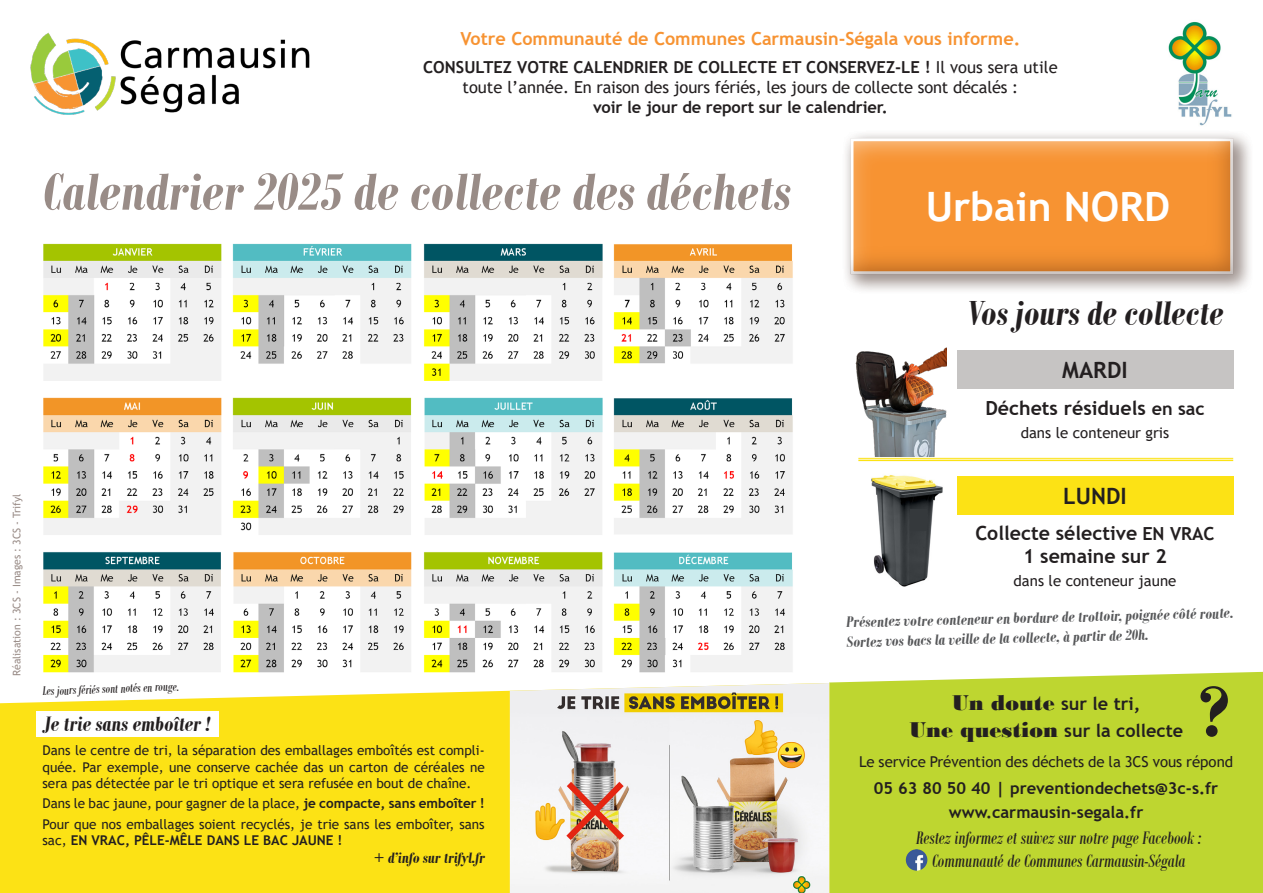
<style>
.page{position:relative;width:1263px;height:893px;background:#fff}
.page>*{position:absolute;margin:0;border:0;box-sizing:border-box;transform-origin:0 0}
.t1{font:700 75px "Bodoni";color:#231f20}
.t2{font:italic 700 57px "Bodoni MT Condensed";color:#998c87}
.t3{font:700 40.5px "Trebuchet MS";color:#fff}
.t4{font:italic 700 37.5px "Bodoni MT Condensed";color:#231f20}
.t5{font:italic 700 22.5px "Bodoni MT Condensed";color:#231f20}
.t6{font:700 22.5px "Trebuchet MS";color:#231f20}
.t7{font:italic 19.5px/22.5px "Bodoni MT Condensed";color:#231f20;text-align:center}
.t8{font:700 19.5px/23.4px "Trebuchet MS";color:#231f20;text-align:center}
.t9{font:700 18px "Trebuchet MS";color:#f79332}
.t10{font:700 18px/27px "Trebuchet MS";color:#231f20;text-align:center}
.t11{font:16.5px/19.8px "Trebuchet MS";letter-spacing:-.01em;color:#231f20;text-align:center}
.t12{font:italic 700 16.5px/20.1px "Bodoni MT Condensed";color:#57585a}
.t13{font:700 16.5px/24px "Trebuchet MS";color:#231f20;text-align:center}
.t14{font:italic 700 16.5px "Bodoni MT Condensed";color:#231f20}
.t15{font:15px "Trebuchet MS";color:#231f20}
.t16{font:13.5px/16.2px "Trebuchet MS";color:#231f20;text-align:justify}
.t17{font:700 13.5px "Trebuchet MS";color:#231f20}
.t18{font:italic 13.5px "Bodoni MT Condensed";color:#231f20}
.t19{font:10.5px "Trebuchet MS";color:#998c87}
.s1{font-weight:700}
.s2{font-weight:400}
.s3{font-size:18px}
.s4{font-family:"Bodoni MT Black";font-weight:400;font-size:22.5px}
</style>
<div class="page">
<div style="left:829px;top:672px;width:434px;height:221px;background:#bed630"></div>
<div style="left:0;top:690px;width:510px;height:203px;background:#fce215"></div>
<img style="left:510px;top:683px;width:319px;height:210px">
<img style="left:1168px;top:22px;width:64px;height:104px">
<img style="left:30px;top:32px;width:280px;height:83px">
<hr style="left:858px;top:458px;width:375px;height:1px;background:#fce215">
<hr style="left:858px;top:460px;width:375px;height:1px;background:#fce215">
<img style="left:871px;top:475px;width:72px;height:112px">
<div style="left:910px;top:509px;width:17px;height:22px;background:#35393c"></div>
<img style="left:906px;top:849px;width:21px;height:22px;border-radius:11px">
<img style="left:855px;top:347px;width:91px;height:109px">
<div style="left:36px;top:711px;width:183px;height:26px;background:#fff"></div>
<div style="left:957px;top:350px;width:276px;height:39px;background:#c6c4c3"></div>
<div style="left:957px;top:477px;width:276px;height:38px;background:#fce215"></div>
<div style="left:842px;top:130px;width:411px;height:165px;background:#998c87;opacity:.75"></div>
<div style="left:850px;top:138px;width:384px;height:137px;background:#998c87;opacity:.75"></div>
<img style="left:43px;top:243px;width:750px;height:430px">
<h3 class="t9" style="left:461px;top:27px;width:561px">Votre Communauté de Communes Carmausin-Ségala vous informe.</h3>
<p class="t11" style="left:423px;top:57px;width:636px"><span class="s1">CONSULTEZ VOTRE CALENDRIER DE COLLECTE ET CONSERVEZ-LE !</span> Il vous sera utile toute l’année. En raison des jours fériés, les jours de collecte sont décalés :</p>
<p class="t13" style="left:593px;top:95px;width:296px">voir le jour de report sur le calendrier.</p>
<h2 class="t2" style="left:43px;top:157px;width:749px">Calendrier 2025 de collecte des déchets</h2>
<h3 class="t3" style="left:926px;top:181px;width:246px">Urbain NORD</h3>
<p class="t19" style="left:10px;top:676px;width:184px;rotate:-90deg">Réalisation : 3CS - Images : 3CS - Trifyl</p>
<p class="t18" style="left:42px;top:683px;width:138px;rotate:-2deg">Les jours fériés sont notés en rouge.</p>
<h3 class="t5" style="left:43px;top:710px;width:169px">Je trie sans emboîter !</h3>
<p class="t16" style="left:43px;top:742px;width:444px">Dans le centre de tri, la séparation des emballages emboîtés est compli&shy;quée. Par exemple, une conserve cachée das un carton de céréales ne sera pas détectée par le tri optique et sera refusée en bout de chaîne.</p>
<p class="t16" style="left:43px;top:793px;width:444px;line-height:20.4px">Dans le bac jaune, pour gagner de la place, <span class="s1">je compacte, sans emboîter !<br></span>Pour que nos emballages soient recyclés, je trie sans les emboîter, sans</p>
<p class="t17" style="left:43px;top:832px;width:302px"><span class="s2">sac,</span> EN VRAC, PÊLE-MÊLE DANS LE BAC JAUNE !</p>
<p class="t14" style="left:374px;top:848px;width:113px">+ d’info sur trifyl.fr</p>
<h3 class="t4" style="left:966px;top:290px;width:258px">Vos jours de collecte</h3>
<p class="t6" style="left:1062px;top:356px;width:67px">MARDI</p>
<h3 class="t8" style="left:985px;top:397px;width:221px">Déchets résiduels <span class="s3">en sac</span></h3>
<p class="t15" style="left:1021px;top:423px;width:150px">dans le conteneur gris</p>
<p class="t6" style="left:1063px;top:482px;width:65px">LUNDI</p>
<h3 class="t8" style="left:975px;top:521px;width:241px">Collecte sélective <span class="s3">EN VRAC<br></span>1 semaine sur 2</h3>
<p class="t15" style="left:1013px;top:571px;width:164px">dans le conteneur jaune</p>
<p class="t12" style="left:846px;top:611px;width:388px;rotate:-1deg">Présentez votre conteneur en bordure de trottoir, poignée côté route.<br>Sortez vos bacs la veille de la collecte, à partir de 20h.</p>
<h1 class="t1" style="left:1198px;top:667px;width:34px">?</h1>
<h3 class="t10" style="left:909px;top:690px;width:276px"><span class="s4">Un doute</span> sur le tri,<br><span class="s4">Une question</span> sur la collecte</h3>
<p class="t15" style="left:859px;top:753px;width:376px">Le service Prévention des déchets de la 3CS vous répond</p>
<p class="t13" style="left:874px;top:776px;width:346px">05 63 80 50 40 | preventiondechets@3c-s.fr www.carmausin-segala.fr</p>
<h3 class="t7" style="left:916px;top:827px;width:287px">Restez informez et suivez sur notre page Facebook :<br>Communauté de Communes Carmausin-Ségala</h3>
</div>
